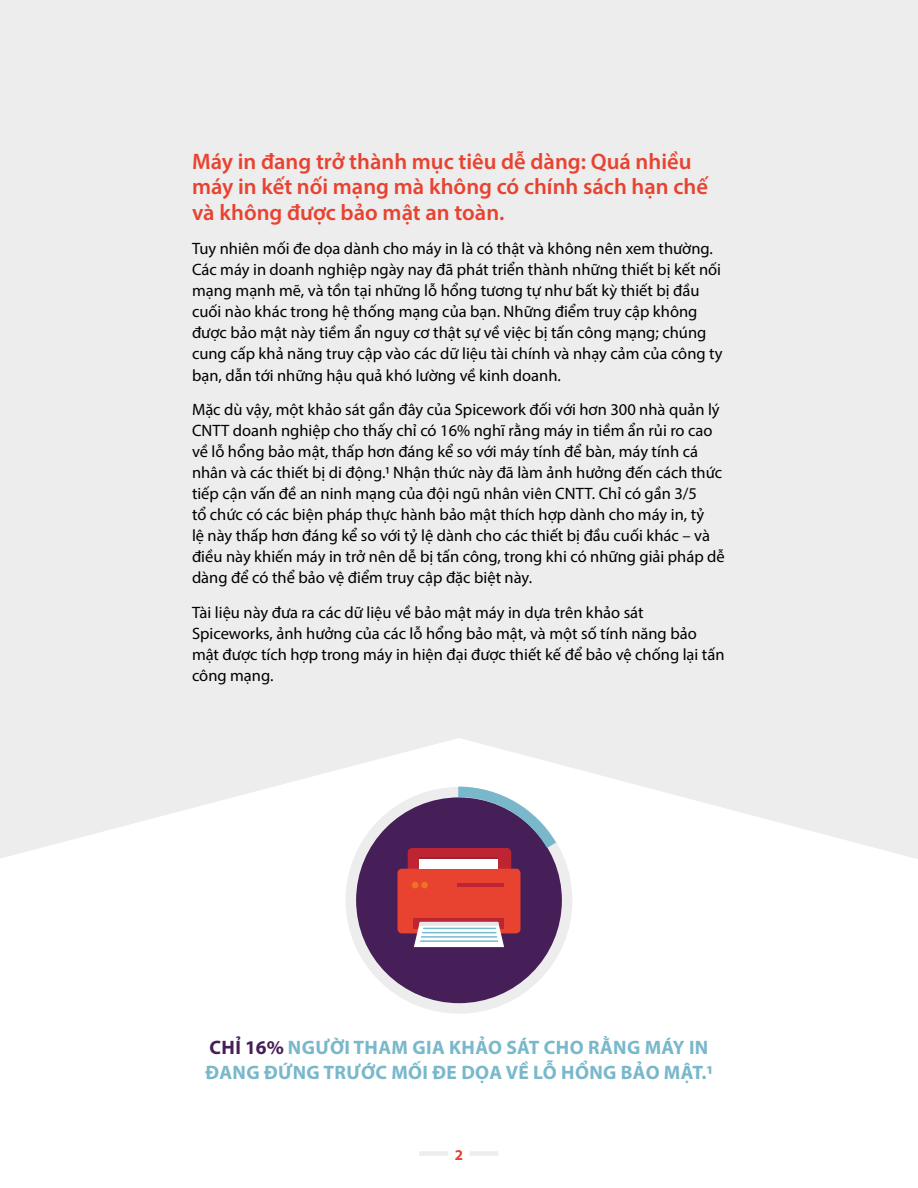
<style>
.page{position:relative;width:918px;height:1188px;background:#fff}
.page>*{position:absolute;margin:0;border:0;box-sizing:border-box;transform-origin:0 0}
.t1{font:600 22.5px/25.5px "Myriad Pro";color:#e84230}
.t2{font:700 19.5px/25.5px "Myriad Pro";letter-spacing:.02em;color:#79b8cb}
.t3{font:16.5px/21px "Myriad Pro";color:#000}
.t4{font:700 15px "Myriad Pro";color:#e84230}
.s1{color:#461f59}
</style>
<div class="page">
<div style="left:419px;top:1151px;width:29px;height:5px;background:#ededed"></div>
<div style="left:470px;top:1151px;width:28px;height:5px;background:#ededed"></div>
<div style="left:0;top:0;width:918px;height:859px;background:#ededed"></div>
<div style="left:351px;top:792px;width:216px;height:216px;background:#461f59;border-radius:50%"></div>
<div style="left:346px;top:787px;width:226px;height:227px;border:10px solid #ededed;border-radius:50%"></div>
<div style="left:408px;top:848px;width:103px;height:28px;background:#be2533;border-radius:4px"></div>
<div style="left:398px;top:869px;width:122px;height:64px;background:#e84230;border-radius:4px"></div>
<div style="left:420px;top:860px;width:78px;height:9px;background:#fff"></div>
<svg style="left:414px;top:919px;width:90px;height:28px;background:#e7cfd3"></svg>
<hr style="left:424px;top:928px;width:71px;height:1px;background:#79b8cb">
<hr style="left:423px;top:932px;width:73px;height:1px;background:#79b8cb">
<hr style="left:422px;top:936px;width:75px;height:2px;background:#79b8cb">
<hr style="left:421px;top:940px;width:76px;height:2px;background:#79b8cb">
<svg style="left:412px;top:882px;width:6px;height:6px"></svg>
<div style="left:421px;top:882px;width:7px;height:6px;background:#ef7223;border-radius:50%"></div>
<hr style="left:457px;top:883px;width:47px;height:4px;background:#be2533">
<svg style="left:420px;top:781px;width:146px;height:85px"></svg>
<h1 class="t1" style="left:192px;top:148px;width:517px">Máy in đang trở thành mục tiêu dễ dàng: Quá nhiều máy in kết nối mạng mà không có chính sách hạn chế và không được bảo mật an toàn.</h1>
<p class="t3" style="left:192px;top:238px;width:532px">Tuy nhiên mối đe dọa dành cho máy in là có thật và không nên xem thường.<br>Các máy in doanh nghiệp ngày nay đã phát triển thành những thiết bị kết nối mạng mạnh mẽ, và tồn tại những lỗ hổng tương tự như bất kỳ thiết bị đầu cuối nào khác trong hệ thống mạng của bạn. Những điểm truy cập không được bảo mật này tiềm ẩn nguy cơ thật sự về việc bị tấn công mạng; chúng cung cấp khả năng truy cập vào các dữ liệu tài chính và nhạy cảm của công ty bạn, dẫn tới những hậu quả khó lường về kinh doanh.</p>
<p class="t3" style="left:192px;top:399px;width:534px">Mặc dù vậy, một khảo sát gần đây của Spicework đối với hơn 300 nhà quản lý CNTT doanh nghiệp cho thấy chỉ có 16% nghĩ rằng máy in tiềm ẩn rủi ro cao về lỗ hổng bảo mật, thấp hơn đáng kể so với máy tính để bàn, máy tính cá nhân và các thiết bị di động.1 Nhận thức này đã làm ảnh hưởng đến cách thức tiếp cận vấn đề an ninh mạng của đội ngũ nhân viên CNTT. Chỉ có gần 3/5<br>tổ chức có các biện pháp thực hành bảo mật thích hợp dành cho máy in, tỷ<br>lệ này thấp hơn đáng kể so với tỷ lệ dành cho các thiết bị đầu cuối khác – và điều này khiến máy in trở nên dễ bị tấn công, trong khi có những giải pháp dễ dàng để có thể bảo vệ điểm truy cập đặc biệt này.</p>
<p class="t3" style="left:192px;top:601px;width:534px">Tài liệu này đưa ra các dữ liệu về bảo mật máy in dựa trên khảo sát Spiceworks, ảnh hưởng của các lỗ hổng bảo mật, và một số tính năng bảo mật được tích hợp trong máy in hiện đại được thiết kế để bảo vệ chống lại tấn công mạng.</p>
<p class="t2" style="left:206px;top:1034px;width:508px"><span class="s1">CHỈ 16%</span> NGƯỜI THAM GIA KHẢO SÁT CHO RẰNG MÁY IN<br>ĐANG ĐỨNG TRƯỚC MỐI ĐE DỌA VỀ LỖ HỔNG BẢO MẬT.1</p>
<p class="t4" style="left:455px;top:1145px;width:10px">2</p>
</div>
